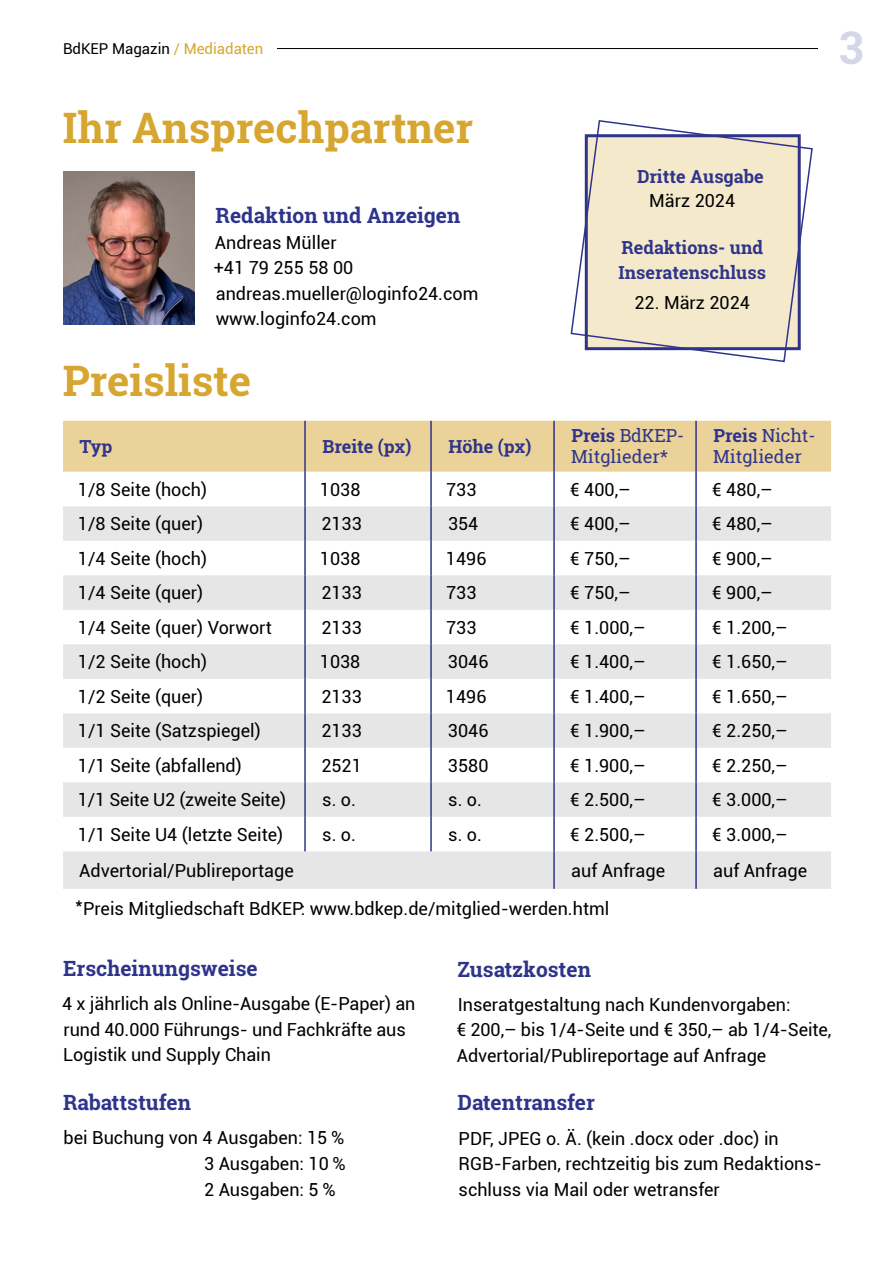
<style>
.page{position:relative;width:893px;height:1263px;background:#fff}
.page>*{position:absolute;margin:0;border:0;box-sizing:border-box;transform-origin:0 0}
.t1{font:700 45px "Roboto Slab";color:#d5d6e8}
.t2{font:700 42px "Roboto Slab";color:#d6a630}
.t3{font:700 21px "Roboto Slab";color:#2e348b}
.t4{font:18px/25.5px "Roboto";color:#000}
.t5{font:700 18px/25.5px "Roboto Slab";color:#2e348b}
.t6{font:18px/21px "Roboto Slab";color:#2e348b}
.t7{font:15px "Roboto";color:#000}
.s1{color:#d6a630}
.s2{font-weight:700}
</style>
<div class="page">
<hr style="left:83px;top:48px;width:742px;height:1px;background:#000">
<div style="left:63px;top:43px;width:213px;height:11px;background:#fff"></div>
<div style="left:585px;top:134px;width:216px;height:216px;background:#f5e9cb;border:3px solid #2e348b"></div>
<div style="left:63px;top:421px;width:768px;height:51px;background:#ebd298"></div>
<svg style="left:63px;top:506px;width:768px;height:383px;fill:#e6e6e6"></svg>
<hr style="left:304px;top:421px;width:2px;height:51px;background:#2e348b">
<hr style="left:430px;top:421px;width:2px;height:51px;background:#2e348b">
<hr style="left:553px;top:421px;width:2px;height:51px;background:#2e348b">
<hr style="left:304px;top:472px;width:2px;height:34px;background:#2e348b">
<hr style="left:430px;top:472px;width:2px;height:34px;background:#2e348b">
<hr style="left:553px;top:472px;width:2px;height:34px;background:#2e348b">
<hr style="left:304px;top:506px;width:2px;height:35px;background:#2e348b">
<hr style="left:430px;top:506px;width:2px;height:35px;background:#2e348b">
<hr style="left:553px;top:506px;width:2px;height:35px;background:#2e348b">
<hr style="left:304px;top:541px;width:2px;height:34px;background:#2e348b">
<hr style="left:430px;top:541px;width:2px;height:34px;background:#2e348b">
<hr style="left:553px;top:541px;width:2px;height:34px;background:#2e348b">
<hr style="left:304px;top:575px;width:2px;height:35px;background:#2e348b">
<hr style="left:430px;top:575px;width:2px;height:35px;background:#2e348b">
<hr style="left:553px;top:575px;width:2px;height:35px;background:#2e348b">
<hr style="left:304px;top:610px;width:2px;height:34px;background:#2e348b">
<hr style="left:430px;top:610px;width:2px;height:34px;background:#2e348b">
<hr style="left:553px;top:610px;width:2px;height:34px;background:#2e348b">
<hr style="left:304px;top:644px;width:2px;height:35px;background:#2e348b">
<hr style="left:430px;top:644px;width:2px;height:35px;background:#2e348b">
<hr style="left:553px;top:644px;width:2px;height:35px;background:#2e348b">
<hr style="left:304px;top:679px;width:2px;height:34px;background:#2e348b">
<hr style="left:430px;top:679px;width:2px;height:34px;background:#2e348b">
<hr style="left:553px;top:679px;width:2px;height:34px;background:#2e348b">
<hr style="left:304px;top:713px;width:2px;height:35px;background:#2e348b">
<hr style="left:430px;top:713px;width:2px;height:35px;background:#2e348b">
<hr style="left:553px;top:713px;width:2px;height:35px;background:#2e348b">
<hr style="left:304px;top:748px;width:2px;height:34px;background:#2e348b">
<hr style="left:430px;top:748px;width:2px;height:34px;background:#2e348b">
<hr style="left:553px;top:748px;width:2px;height:34px;background:#2e348b">
<hr style="left:304px;top:782px;width:2px;height:35px;background:#2e348b">
<hr style="left:430px;top:782px;width:2px;height:35px;background:#2e348b">
<hr style="left:553px;top:782px;width:2px;height:35px;background:#2e348b">
<hr style="left:304px;top:817px;width:2px;height:34px;background:#2e348b">
<hr style="left:430px;top:817px;width:2px;height:34px;background:#2e348b">
<hr style="left:553px;top:817px;width:2px;height:34px;background:#2e348b">
<hr style="left:553px;top:851px;width:2px;height:38px;background:#2e348b">
<hr style="left:695px;top:421px;width:2px;height:51px;background:#2e348b">
<hr style="left:695px;top:472px;width:2px;height:34px;background:#2e348b">
<hr style="left:695px;top:506px;width:2px;height:35px;background:#2e348b">
<hr style="left:695px;top:541px;width:2px;height:34px;background:#2e348b">
<hr style="left:695px;top:575px;width:2px;height:35px;background:#2e348b">
<hr style="left:695px;top:610px;width:2px;height:34px;background:#2e348b">
<hr style="left:695px;top:644px;width:2px;height:35px;background:#2e348b">
<hr style="left:695px;top:679px;width:2px;height:34px;background:#2e348b">
<hr style="left:695px;top:713px;width:2px;height:35px;background:#2e348b">
<hr style="left:695px;top:748px;width:2px;height:34px;background:#2e348b">
<hr style="left:695px;top:782px;width:2px;height:35px;background:#2e348b">
<hr style="left:695px;top:817px;width:2px;height:34px;background:#2e348b">
<hr style="left:695px;top:851px;width:2px;height:38px;background:#2e348b">
<img style="left:63px;top:171px;width:131px;height:153px">
<div style="left:571px;top:120px;width:242px;height:242px;border:2px solid #2e348b;border-radius:28px"></div>
<div style="left:818px;top:5px;width:58px;height:73px;background:#fff"></div>
<p class="t7" style="left:63px;top:38px;width:202px">BdKEP Magazin <span class="s1">/ Mediadaten</span></p>
<h1 class="t1" style="left:839px;top:17px;width:26px">3</h1>
<h2 class="t2" style="left:63px;top:99px;width:412px">Ihr Ansprechpartner</h2>
<p class="t3" style="left:216px;top:201px;width:246px">Redaktion und Anzeigen</p>
<p class="t4" style="left:214px;top:229px;width:266px">Andreas Müller<br>+41 79 255 58 00 andreas.mueller@loginfo24.com www.loginfo24.com</p>
<h2 class="t2" style="left:63px;top:352px;width:190px">Preisliste</h2>
<p class="t5" style="left:637px;top:164px;width:128px">Dritte Ausgabe</p>
<p class="t4" style="left:649px;top:187px;width:87px">März 2024</p>
<p class="t5" style="left:618px;top:234px;width:149px">Redaktions- und<br>Inseratenschluss</p>
<p class="t4" style="left:634px;top:289px;width:117px">22. März 2024</p>
<p class="t5" style="left:80px;top:433px;width:34px">Typ</p>
<p class="t5" style="left:322px;top:433px;width:90px">Breite (px)</p>
<p class="t5" style="left:448px;top:433px;width:84px">Höhe (px)</p>
<p class="t6" style="left:571px;top:425px;width:114px"><span class="s2">Preis</span> BdKEP-<br>Mitglieder*</p>
<p class="t6" style="left:713px;top:425px;width:104px"><span class="s2">Preis</span> Nicht-<br>Mitglieder</p>
<p class="t4" style="left:78px;top:476px;width:131px">1/8 Seite (hoch)</p>
<p class="t4" style="left:320px;top:476px;width:42px">1038</p>
<p class="t4" style="left:446px;top:476px;width:32px">733</p>
<p class="t4" style="left:570px;top:476px;width:62px">€ 400,–</p>
<p class="t4" style="left:712px;top:476px;width:62px">€ 480,–</p>
<p class="t4" style="left:78px;top:510px;width:127px">1/8 Seite (quer)</p>
<p class="t4" style="left:321px;top:510px;width:42px">2133</p>
<p class="t4" style="left:448px;top:510px;width:32px">354</p>
<p class="t4" style="left:570px;top:510px;width:62px">€ 400,–</p>
<p class="t4" style="left:712px;top:510px;width:62px">€ 480,–</p>
<p class="t4" style="left:78px;top:545px;width:131px">1/4 Seite (hoch)</p>
<p class="t4" style="left:320px;top:545px;width:42px">1038</p>
<p class="t4" style="left:446px;top:545px;width:42px">1496</p>
<p class="t4" style="left:570px;top:545px;width:62px">€ 750,–</p>
<p class="t4" style="left:712px;top:545px;width:62px">€ 900,–</p>
<p class="t4" style="left:78px;top:579px;width:127px">1/4 Seite (quer)</p>
<p class="t4" style="left:321px;top:579px;width:42px">2133</p>
<p class="t4" style="left:446px;top:579px;width:32px">733</p>
<p class="t4" style="left:570px;top:579px;width:62px">€ 750,–</p>
<p class="t4" style="left:712px;top:579px;width:62px">€ 900,–</p>
<p class="t4" style="left:78px;top:614px;width:195px">1/4 Seite (quer) Vorwort</p>
<p class="t4" style="left:321px;top:614px;width:42px">2133</p>
<p class="t4" style="left:446px;top:614px;width:32px">733</p>
<p class="t4" style="left:570px;top:614px;width:77px">€ 1.000,–</p>
<p class="t4" style="left:712px;top:614px;width:77px">€ 1.200,–</p>
<p class="t4" style="left:78px;top:648px;width:131px">1/2 Seite (hoch)</p>
<p class="t4" style="left:320px;top:648px;width:42px">1038</p>
<p class="t4" style="left:448px;top:648px;width:42px">3046</p>
<p class="t4" style="left:570px;top:648px;width:77px">€ 1.400,–</p>
<p class="t4" style="left:712px;top:648px;width:77px">€ 1.650,–</p>
<p class="t4" style="left:78px;top:683px;width:127px">1/2 Seite (quer)</p>
<p class="t4" style="left:321px;top:683px;width:42px">2133</p>
<p class="t4" style="left:446px;top:683px;width:42px">1496</p>
<p class="t4" style="left:570px;top:683px;width:77px">€ 1.400,–</p>
<p class="t4" style="left:712px;top:683px;width:77px">€ 1.650,–</p>
<p class="t4" style="left:78px;top:717px;width:184px">1/1 Seite (Satzspiegel)</p>
<p class="t4" style="left:321px;top:717px;width:42px">2133</p>
<p class="t4" style="left:448px;top:717px;width:42px">3046</p>
<p class="t4" style="left:570px;top:717px;width:77px">€ 1.900,–</p>
<p class="t4" style="left:712px;top:717px;width:77px">€ 2.250,–</p>
<p class="t4" style="left:78px;top:752px;width:166px">1/1 Seite (abfallend)</p>
<p class="t4" style="left:321px;top:752px;width:42px">2521</p>
<p class="t4" style="left:448px;top:752px;width:42px">3580</p>
<p class="t4" style="left:570px;top:752px;width:77px">€ 1.900,–</p>
<p class="t4" style="left:712px;top:752px;width:77px">€ 2.250,–</p>
<p class="t4" style="left:78px;top:786px;width:210px">1/1 Seite U2 (zweite Seite)</p>
<p class="t4" style="left:322px;top:786px;width:35px">s. o.</p>
<p class="t4" style="left:448px;top:786px;width:35px">s. o.</p>
<p class="t4" style="left:570px;top:786px;width:77px">€ 2.500,–</p>
<p class="t4" style="left:712px;top:786px;width:77px">€ 3.000,–</p>
<p class="t4" style="left:78px;top:821px;width:207px">1/1 Seite U4 (letzte Seite)</p>
<p class="t4" style="left:322px;top:821px;width:35px">s. o.</p>
<p class="t4" style="left:448px;top:821px;width:35px">s. o.</p>
<p class="t4" style="left:570px;top:821px;width:77px">€ 2.500,–</p>
<p class="t4" style="left:712px;top:821px;width:77px">€ 3.000,–</p>
<p class="t4" style="left:79px;top:857px;width:216px">Advertorial/Publireportage</p>
<p class="t4" style="left:571px;top:857px;width:95px">auf Anfrage</p>
<p class="t4" style="left:713px;top:857px;width:95px">auf Anfrage</p>
<p class="t4" style="left:75px;top:895px;width:535px">*Preis Mitgliedschaft BdKEP: www.bdkep.de/mitglied-werden.html</p>
<p class="t3" style="left:63px;top:954px;width:196px">Erscheinungsweise</p>
<p class="t3" style="left:457px;top:955px;width:135px">Zusatzkosten</p>
<p class="t4" style="left:62px;top:990px;width:355px">4 x jährlich als Online-Ausgabe (E-Paper) an rund 40.000 Führungs- und Fachkräfte aus<br>Logistik und Supply Chain</p>
<p class="t4" style="left:457px;top:991px;width:376px">Inseratgestaltung nach Kundenvorgaben:<br>€ 200,– bis 1/4-Seite und € 350,– ab 1/4-Seite,<br>Advertorial/Publireportage auf Anfrage</p>
<p class="t3" style="left:63px;top:1088px;width:129px">Rabattstufen</p>
<p class="t3" style="left:458px;top:1088px;width:139px">Datentransfer</p>
<p class="t4" style="left:204px;top:1125px;width:143px;text-align:justify;text-indent:-140px">bei Buchung von 4 Ausgaben: 15 % 3 Ausgaben: 10 % 2 Ausgaben: 5 %</p>
<p class="t4" style="left:459px;top:1125px;width:365px">PDF, JPEG o. Ä. (kein .docx oder .doc) in<br>RGB-Farben, rechtzeitig bis zum Redaktions&shy;schluss via Mail oder wetransfer</p>
</div>
